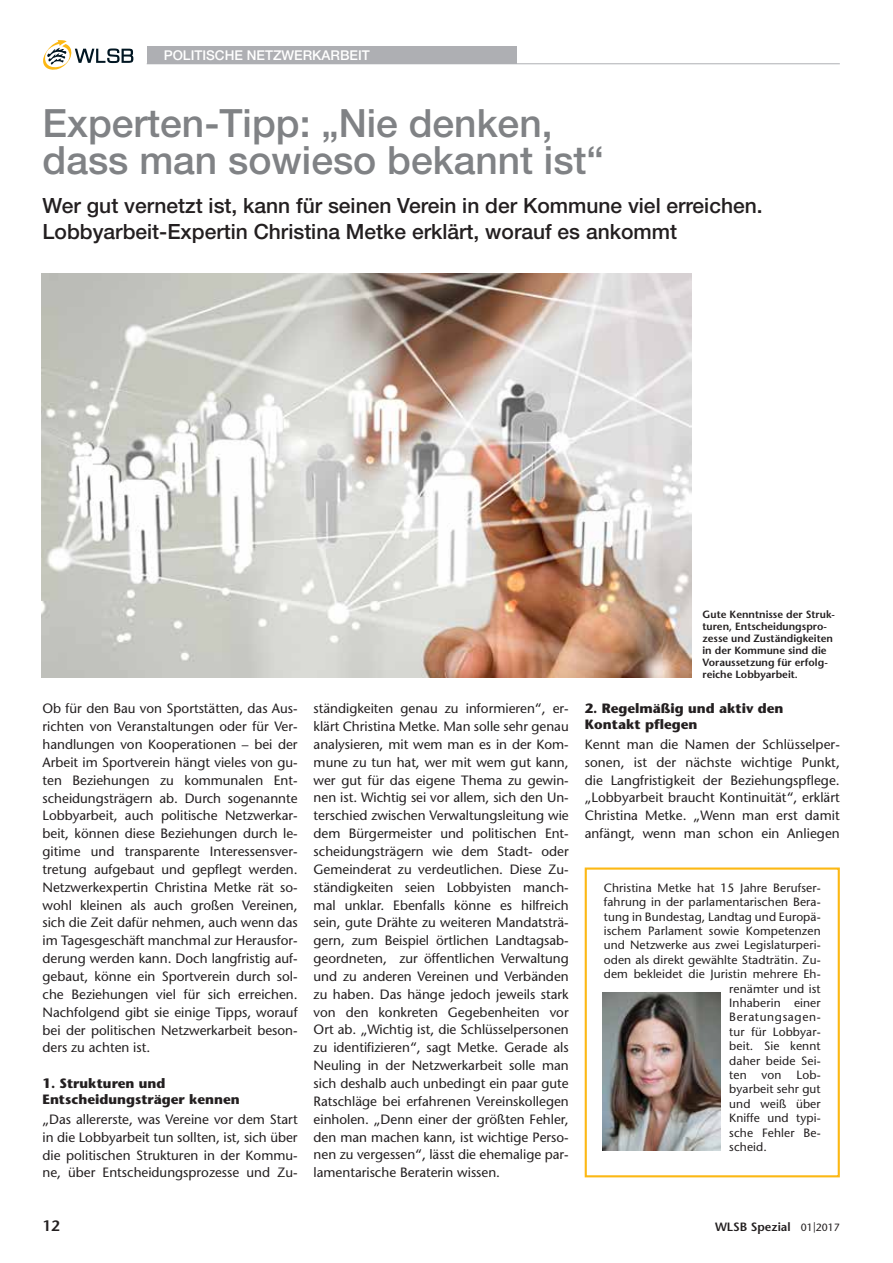
<style>
.page{position:relative;width:893px;height:1263px;background:#fff}
.page>*{position:absolute;margin:0;border:0;box-sizing:border-box;transform-origin:0 0}
.t1{font:500 39px/37.5px "Helvetica Neue LT";color:#808285}
.t2{font:500 21px/25.2px "Helvetica Neue LT";color:#231f20}
.t3{font:600 15px "Stone Sans";color:#231f20}
.t4{font:13.5px/17.9px "Stone Sans";color:#231f20;text-align:justify}
.t5{font:700 13.5px/16.2px "Stone Sans";color:#231f20}
.t6{font:500 13.5px "Helvetica Neue LT";color:#fff}
.t7{font:12px "Stone Sans";letter-spacing:.01em;color:#231f20}
.t8{font:600 12px "Stone Sans";color:#231f20}
.t9{font:12px "Stone Sans";letter-spacing:.055em;color:#231f20}
.t10{font:600 10.5px/12px "Stone Sans";color:#231f20}
.s1{font-weight:400;font-size:10.5px}
</style>
<div class="page">
<svg style="left:43px;top:40px;width:90px;height:30px"></svg>
<hr style="left:147px;top:63px;width:693px;height:1px;background:#aeafb3">
<div style="left:147px;top:46px;width:370px;height:17px;background:#aeafb3"></div>
<img style="left:41px;top:274px;width:651px;height:403px">
<div style="left:585px;top:867px;width:255px;height:310px;border:2px solid #fcb814"></div>
<img style="left:602px;top:992px;width:119px;height:158px">
<p class="t6" style="left:164px;top:47px;width:208px">POLITISCHE NETZWERKARBEIT</p>
<h1 class="t1" style="left:43px;top:104px;width:563px">Experten-Tipp: „Nie denken, dass man sowieso bekannt ist“</h1>
<h2 class="t2" style="left:43px;top:193px;width:722px">Wer gut vernetzt ist, kann für seinen Verein in der Kommune viel erreichen.<br>Lobbyarbeit-Expertin Christina Metke erklärt, worauf es ankommt</h2>
<p class="t4" style="left:43px;top:700px;width:257px">Ob für den Bau von Sportstätten, das Aus&shy;richten von Veranstaltungen oder für Ver&shy;handlungen von Kooperationen – bei der Arbeit im Sportverein hängt vieles von gu&shy;ten Beziehungen zu kommunalen Ent&shy;scheidungsträgern ab. Durch sogenannte Lobbyarbeit, auch politische Netzwerkar&shy;beit, können diese Beziehungen durch le&shy;gitime und transparente Interessensver&shy;tretung aufgebaut und gepflegt werden.<br>Netzwerkexpertin Christina Metke rät so&shy;wohl kleinen als auch großen Vereinen, sich die Zeit dafür nehmen, auch wenn das im Tagesgeschäft manchmal zur Herausfor&shy;derung werden kann. Doch langfristig auf&shy;gebaut, könne ein Sportverein durch sol&shy;che Beziehungen viel für sich erreichen.<br>Nachfolgend gibt sie einige Tipps, worauf bei der politischen Netzwerkarbeit beson&shy;ders zu achten ist.</p>
<p class="t5" style="left:43px;top:1075px;width:199px">1. Strukturen und<br>Entscheidungsträger kennen</p>
<p class="t4" style="left:43px;top:1110px;width:257px">„Das allererste, was Vereine vor dem Start in die Lobbyarbeit tun sollten, ist, sich über die politischen Strukturen in der Kommu&shy;ne, über Entscheidungsprozesse und Zu-</p>
<p class="t10" style="left:702px;top:608px;width:134px">Gute Kenntnisse der Struk&shy;turen, Entscheidungspro&shy;zesse und Zuständigkeiten in der Kommune sind die<br>Voraussetzung für erfolg&shy;reiche Lobbyarbeit.</p>
<p class="t4" style="left:314px;top:700px;width:257px">ständigkeiten genau zu informieren“, er&shy;klärt Christina Metke. Man solle sehr genau analysieren, mit wem man es in der Kom&shy;mune zu tun hat, wer mit wem gut kann, wer gut für das eigene Thema zu gewin&shy;nen ist. Wichtig sei vor allem, sich den Un&shy;terschied zwischen Verwaltungsleitung wie dem Bürgermeister und politischen Ent&shy;scheidungsträgern wie dem Stadt- oder Gemeinderat zu verdeutlichen. Diese Zu&shy;ständigkeiten seien Lobbyisten manch&shy;mal unklar. Ebenfalls könne es hilfreich sein, gute Drähte zu weiteren Mandatsträ&shy;gern, zum Beispiel örtlichen Landtagsab&shy;geordneten, zur öffentlichen Verwaltung und zu anderen Vereinen und Verbänden zu haben. Das hänge jedoch jeweils stark von den konkreten Gegebenheiten vor Ort ab. „Wichtig ist, die Schlüsselpersonen zu identifizieren“, sagt Metke. Gerade als Neuling in der Netzwerkarbeit solle man sich deshalb auch unbedingt ein paar gute Ratschläge bei erfahrenen Vereinskollegen einholen. „Denn einer der größten Fehler, den man machen kann, ist wichtige Perso&shy;nen zu vergessen“, lässt die ehemalige par&shy;lamentarische Beraterin wissen.</p>
<p class="t5" style="left:585px;top:700px;width:200px">2. Regelmäßig und aktiv den<br>Kontakt pflegen</p>
<p class="t4" style="left:585px;top:735px;width:257px">Kennt man die Namen der Schlüsselper&shy;sonen, ist der nächste wichtige Punkt, die Langfristigkeit der Beziehungspflege. „Lobbyarbeit braucht Kontinuität“, erklärt Christina Metke. „Wenn man erst damit anfängt, wenn man schon ein Anliegen</p>
<p class="t7" style="left:604px;top:880px;width:218px">Christina Metke hat 15 Jahre Berufser-</p>
<p class="t7" style="left:604px;top:895px;width:218px">fahrung in der parlamentarischen Bera-</p>
<p class="t7" style="left:604px;top:909px;width:218px">tung in Bundestag, Landtag und Europä-</p>
<p class="t7" style="left:604px;top:924px;width:218px">ischem Parlament sowie Kompetenzen</p>
<p class="t7" style="left:604px;top:938px;width:218px">und Netzwerke aus zwei Legislaturperi-</p>
<p class="t7" style="left:604px;top:952px;width:218px">oden als direkt gewählte Stadträtin. Zu-</p>
<p class="t7" style="left:604px;top:967px;width:218px">dem bekleidet die Juristin mehrere Eh-</p>
<p class="t7" style="left:729px;top:981px;width:93px">renämter und ist</p>
<p class="t7" style="left:729px;top:996px;width:93px">Inhaberin einer</p>
<p class="t9" style="left:729px;top:1010px;width:93px">Beratungsagen-</p>
<p class="t7" style="left:729px;top:1024px;width:93px">tur für Lobbyar-</p>
<p class="t7" style="left:729px;top:1039px;width:93px">beit. Sie kennt</p>
<p class="t7" style="left:729px;top:1053px;width:93px">daher beide Sei-</p>
<p class="t7" style="left:729px;top:1068px;width:93px">ten von Lob-</p>
<p class="t7" style="left:729px;top:1082px;width:93px">byarbeit sehr gut</p>
<p class="t7" style="left:729px;top:1096px;width:93px">und weiß über</p>
<p class="t7" style="left:729px;top:1111px;width:93px">Kniffe und typi-</p>
<p class="t7" style="left:729px;top:1125px;width:93px">sche Fehler Be-</p>
<p class="t7" style="left:729px;top:1140px;width:39px">scheid.</p>
<p class="t3" style="left:43px;top:1217px;width:19px">12</p>
<p class="t8" style="left:715px;top:1219px;width:126px">WLSB Spezial <span class="s1">01|2017</span></p>
</div>
